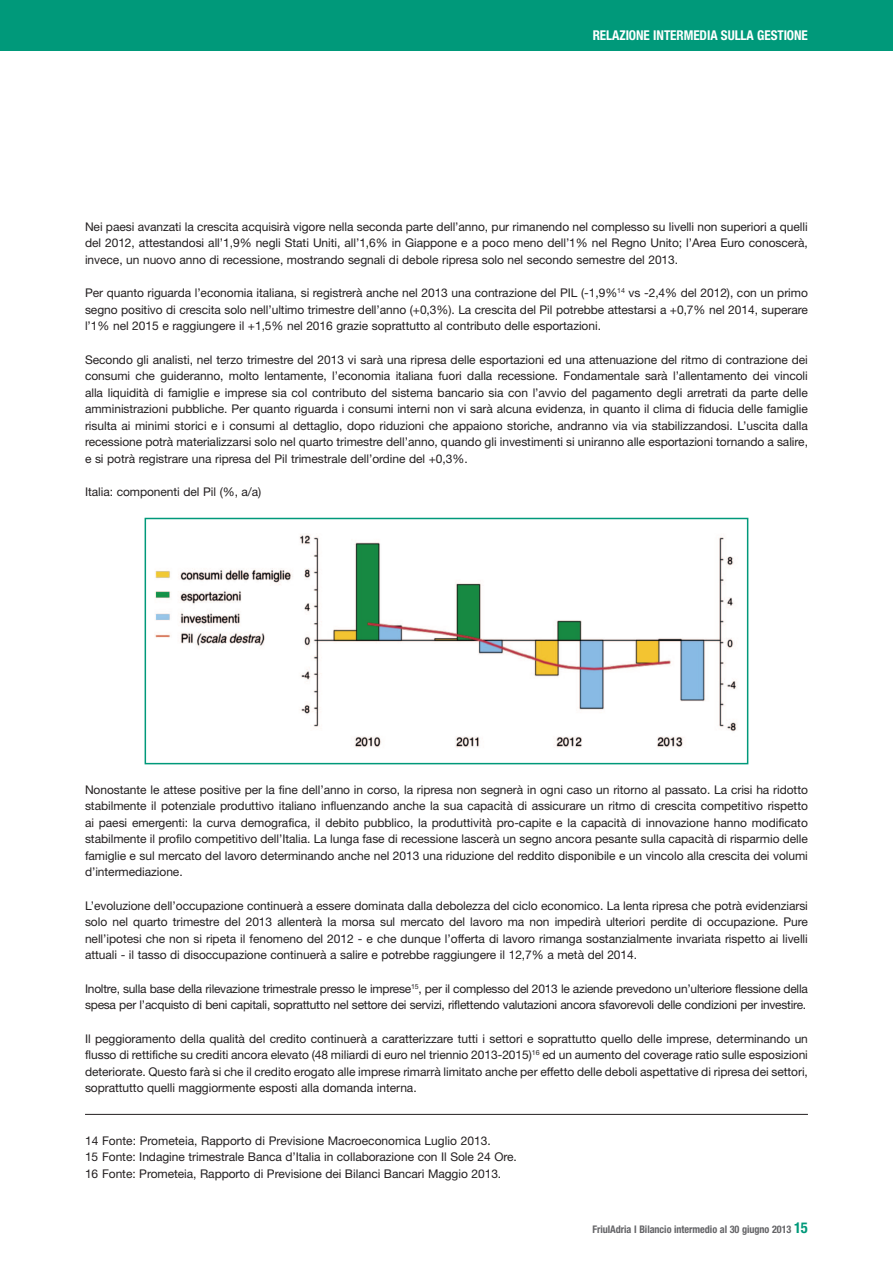
<style>
.page{position:relative;width:893px;height:1263px;background:#fff}
.page>*{position:absolute;margin:0;border:0;box-sizing:border-box;transform-origin:0 0}
.t1{font:700 condensed 13.5px "Helvetica Neue";letter-spacing:-.005em;color:#fff}
.testo{font:12px/16.5px "Helvetica Neue";letter-spacing:-.005em;color:#231f20;text-align:justify}
.t2{font:700 condensed 10.5px "Helvetica Neue";letter-spacing:-.005em;color:#636366}
.s1{font-size:15px;color:#00997a}
</style>
<div class="page">
<div style="left:0;top:0;width:893px;height:51px;background:#00997a"></div>
<img style="left:155px;top:534px;width:582px;height:214px">
<div style="left:145px;top:518px;width:603px;height:246px;border:2px solid #00997a"></div>
<hr style="left:85px;top:1114px;width:723px;height:1px;background:#231f20">
<p class="t1" style="left:593px;top:27px;width:217px">RELAZIONE INTERMEDIA SULLA GESTIONE</p>
<p class="testo" style="left:85px;top:218px;width:724px">Nei paesi avanzati la crescita acquisirà vigore nella seconda parte dell’anno, pur rimanendo nel complesso su livelli non superiori a quelli del 2012, attestandosi all’1,9% negli Stati Uniti, all’1,6% in Giappone e a poco meno dell’1% nel Regno Unito; l’Area Euro conoscerà, invece, un nuovo anno di recessione, mostrando segnali di debole ripresa solo nel secondo semestre del 2013.</p>
<p class="testo" style="left:85px;top:284px;width:724px">Per quanto riguarda l’economia italiana, si registrerà anche nel 2013 una contrazione del PIL (-1,9%<sup>14</sup> vs -2,4% del 2012), con un primo segno positivo di crescita solo nell’ultimo trimestre dell’anno (+0,3%). La crescita del Pil potrebbe attestarsi a +0,7% nel 2014, superare l’1% nel 2015 e raggiungere il +1,5% nel 2016 grazie soprattutto al contributo delle esportazioni.</p>
<p class="testo" style="left:85px;top:351px;width:724px">Secondo gli analisti, nel terzo trimestre del 2013 vi sarà una ripresa delle esportazioni ed una attenuazione del ritmo di contrazione dei consumi che guideranno, molto lentamente, l’economia italiana fuori dalla recessione. Fondamentale sarà l’allentamento dei vincoli alla liquidità di famiglie e imprese sia col contributo del sistema bancario sia con l’avvio del pagamento degli arretrati da parte delle amministrazioni pubbliche. Per quanto riguarda i consumi interni non vi sarà alcuna evidenza, in quanto il clima di fiducia delle famiglie risulta ai minimi storici e i consumi al dettaglio, dopo riduzioni che appaiono storiche, andranno via via stabilizzandosi. L’uscita dalla recessione potrà materializzarsi solo nel quarto trimestre dell’anno, quando gli investimenti si uniranno alle esportazioni tornando a salire, e si potrà registrare una ripresa del Pil trimestrale dell’ordine del +0,3%.</p>
<p class="testo" style="left:85px;top:483px;width:178px">Italia: componenti del Pil (%, a/a)</p>
<p class="testo" style="left:85px;top:781px;width:724px">Nonostante le attese positive per la fine dell’anno in corso, la ripresa non segnerà in ogni caso un ritorno al passato. La crisi ha ridotto stabilmente il potenziale produttivo italiano influenzando anche la sua capacità di assicurare un ritmo di crescita competitivo rispetto ai paesi emergenti: la curva demografica, il debito pubblico, la produttività pro-capite e la capacità di innovazione hanno modificato stabilmente il profilo competitivo dell’Italia. La lunga fase di recessione lascerà un segno ancora pesante sulla capacità di risparmio delle famiglie e sul mercato del lavoro determinando anche nel 2013 una riduzione del reddito disponibile e un vincolo alla crescita dei volumi d’intermediazione.</p>
<p class="testo" style="left:85px;top:897px;width:724px">L’evoluzione dell’occupazione continuerà a essere dominata dalla debolezza del ciclo economico. La lenta ripresa che potrà evidenziarsi solo nel quarto trimestre del 2013 allenterà la morsa sul mercato del lavoro ma non impedirà ulteriori perdite di occupazione. Pure nell’ipotesi che non si ripeta il fenomeno del 2012 - e che dunque l’offerta di lavoro rimanga sostanzialmente invariata rispetto ai livelli attuali - il tasso di disoccupazione continuerà a salire e potrebbe raggiungere il 12,7% a metà del 2014.</p>
<p class="testo" style="left:85px;top:980px;width:724px">Inoltre, sulla base della rilevazione trimestrale presso le imprese<sup>15</sup>, per il complesso del 2013 le aziende prevedono un’ulteriore flessione della spesa per l’acquisto di beni capitali, soprattutto nel settore dei servizi, riflettendo valutazioni ancora sfavorevoli delle condizioni per investire.</p>
<p class="testo" style="left:85px;top:1030px;width:724px">Il peggioramento della qualità del credito continuerà a caratterizzare tutti i settori e soprattutto quello delle imprese, determinando un flusso di rettifiche su crediti ancora elevato (48 miliardi di euro nel triennio 2013-2015)<sup>16</sup> ed un aumento del coverage ratio sulle esposizioni deteriorate. Questo farà si che il credito erogato alle imprese rimarrà limitato anche per effetto delle deboli aspettative di ripresa dei settori, soprattutto quelli maggiormente esposti alla domanda interna.</p>
<p class="testo" style="left:85px;top:1132px;width:407px">14 Fonte: Prometeia, Rapporto di Previsione Macroeconomica Luglio 2013.</p>
<p class="testo" style="left:85px;top:1149px;width:433px">15 Fonte: Indagine trimestrale Banca d’Italia in collaborazione con Il Sole 24 Ore.</p>
<p class="testo" style="left:85px;top:1165px;width:418px">16 Fonte: Prometeia, Rapporto di Previsione dei Bilanci Bancari Maggio 2013.</p>
<p class="t2" style="left:592px;top:1223px;width:217px">FriulAdria I Bilancio intermedio al 30 giugno 2013 <span class="s1">15</span></p>
</div>
